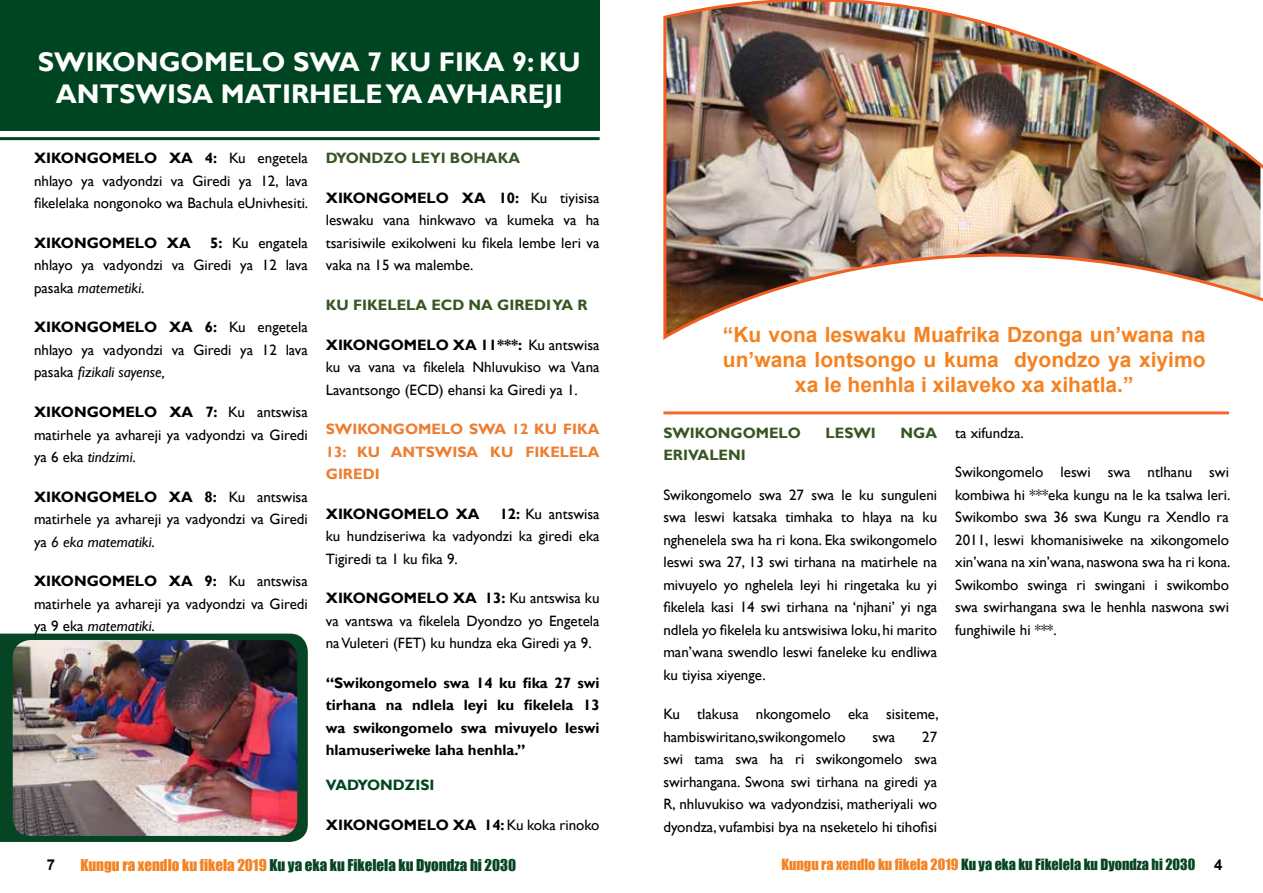
<style>
.page{position:relative;width:1263px;height:893px;background:#fff}
.page>*{position:absolute;margin:0;border:0;box-sizing:border-box;transform-origin:0 0}
.t1{font:700 27px/32.4px "Gill Sans";color:#fff}
.t2{font:700 21px/25.2px "Arial";color:#f58220;text-align:center}
.t3{font:15px/22.5px "Gill Sans";color:#000;text-align:justify}
.t4{font:700 15px/22.5px "Gill Sans";color:#000;text-align:justify}
.t5{font:700 15px "Gill Sans";color:#385623}
.t6{font:15px "Impact";color:#064523}
.t7{font:700 15px/22.5px "Gill Sans";color:#ed7d31;text-align:justify}
.t8{font:700 15px "Gill Sans";color:#004521}
.t9{font:700 15px "Arial";color:#000}
.t10{font:14.25px "Impact";color:#064523}
.s1{font-weight:700}
.s2{font-style:italic}
.s3{font-weight:400}
.s4{color:#f58220}
</style>
<div class="page">
<img style="left:663px;top:0;width:600px;height:340px">
<div style="left:0;top:0;width:600px;height:130px;background:#004521"></div>
<hr style="left:0;top:137px;width:600px;height:3px;background:#004521">
<div style="left:0;top:634px;width:308px;height:208px;background:#064523"></div>
<img style="left:13px;top:640px;width:284px;height:196px">
<hr style="left:663px;top:411px;width:566px;height:3px;background:#f2692c">
<h1 class="t1" style="left:56px;top:46px;width:526px;text-indent:-18px">SWIKONGOMELO SWA 7 KU FIKA 9: KU<br>ANTSWISA</h1>
<h1 class="t1" style="left:221px;top:79px;width:79px">MATIRHELE</h1>
<h1 class="t1" style="left:385px;top:79px;width:60px">YA AVHAREJI</h1>
<p class="t3" style="left:34px;top:147px;width:276px"><span class="s1">XIKONGOMELO XA 4:</span> Ku engetela nhlayo ya vadyondzi va Giredi ya 12, lava fikelelaka nongonoko wa Bachula eUnivhesiti.</p>
<p class="t4" style="left:34px;top:232px;width:158px">XIKONGOMELO XA</p>
<p class="t3" style="left:34px;top:232px;width:275px;text-indent:176px"><span class="s1">5:</span> Ku engatela nhlayo ya vadyondzi va Giredi ya 12 lava pasaka <span class="s2">matemetiki</span>.</p>
<p class="t3" style="left:34px;top:316px;width:275px"><span class="s1">XIKONGOMELO XA 6:</span> Ku engetela nhlayo ya vadyondzi va Giredi ya 12 lava pasaka <span class="s2">fizikali sayense,</span></p>
<p class="t3" style="left:34px;top:401px;width:275px"><span class="s1">XIKONGOMELO XA 7:</span> Ku antswisa matirhele ya avhareji ya vadyondzi va Giredi ya 6 eka <span class="s2">tindzimi</span>.</p>
<p class="t3" style="left:34px;top:485px;width:275px"><span class="s1">XIKONGOMELO XA 8:</span> Ku antswisa matirhele ya avhareji ya vadyondzi va Giredi ya <span class="s2">6 eka matematiki</span>.</p>
<p class="t3" style="left:34px;top:570px;width:275px"><span class="s1">XIKONGOMELO XA 9:</span> Ku antswisa matirhele ya avhareji ya vadyondzi va Giredi ya 9 eka <span class="s2">matematiki</span>.</p>
<p class="t5" style="left:326px;top:149px;width:13px">DYONDZO</p>
<p class="t5" style="left:411px;top:149px;width:10px">LEYI</p>
<p class="t5" style="left:450px;top:149px;width:13px">BOHAKA</p>
<p class="t3" style="left:326px;top:187px;width:275px"><span class="s1">XIKONGOMELO XA 10:</span> Ku tiyisisa leswaku vana hinkwavo va kumeka va ha tsarisiwile exikolweni ku fikela lembe leri va vaka na 15 wa malembe.</p>
<p class="t5" style="left:326px;top:296px;width:38px">KU FIKELELA</p>
<p class="t5" style="left:431px;top:296px;width:76px">ECD NA GIREDI</p>
<p class="t5" style="left:553px;top:296px;width:35px">YA R</p>
<p class="t3" style="left:326px;top:333px;width:275px"><span class="s1">XIKONGOMELO XA 11***:</span> Ku antswisa ku va vana va fikelela Nhluvukiso wa Vana Lavantsongo (ECD</p>
<p class="t3" style="left:439px;top:378px;width:140px">) ehansi ka Giredi ya 1.</p>
<p class="t7" style="left:326px;top:418px;width:275px">SWIKONGOMELO SWA 12 KU FIKA 13: KU ANTSWISA KU FIKELELA GIREDI</p>
<p class="t4" style="left:326px;top:503px;width:155px">XIKONGOMELO XA</p>
<p class="t3" style="left:326px;top:502px;width:275px;text-indent:174px"><span class="s1">12:</span> Ku antswisa ku hundziseriwa ka vadyondzi ka giredi eka Tigiredi ta 1 ku fika 9.</p>
<p class="t3" style="left:326px;top:587px;width:275px"><span class="s1">XIKONGOMELO XA 13:</span> Ku antswisa ku va vantswa va fikelela Dyondzo yo Engetela na Vuleteri (FET) ku hundza eka Giredi ya 9.</p>
<p class="t4" style="left:326px;top:672px;width:275px">“Swikongomelo swa 14 ku fika 27 swi tirhana na ndlela leyi ku fikelela 13 wa swikongomelo swa mivuyelo leswi hlamuseriweke laha henhla.”</p>
<p class="t8" style="left:326px;top:776px;width:11px">VADYONDZISI</p>
<p class="t4" style="left:326px;top:814px;width:275px">XIKONGOMELO XA 14: <span class="s3">Ku koka rinoko</span></p>
<h2 class="t2" style="left:723px;top:323px;width:484px">“Ku vona leswaku Muafrika Dzonga un’wana na un’wana lontsongo u kuma dyondzo ya xiyimo xa le henhla i xilaveko xa xihatla.”</h2>
<p class="t5" style="left:663px;top:424px;width:13px">SWIKONGOMELO</p>
<p class="t5" style="left:826px;top:424px;width:11px">LESWI</p>
<p class="t5" style="left:900px;top:424px;width:13px">NGA</p>
<p class="t5" style="left:663px;top:446px;width:10px">ERIVALENI</p>
<p class="t3" style="left:663px;top:484px;width:275px">Swikongomelo swa 27 swa le ku sunguleni swa leswi katsaka timhaka to hlaya na ku nghenelela swa ha ri kona. Eka swikongomelo leswi swa 27, 13 swi tirhana na matirhele na mivuyelo yo nghelela leyi hi ringetaka ku yi fikelela kasi 14 swi tirhana na ‘njhani’ yi nga ndlela yo fikelela ku antswisiwa loku, hi marito man’wana swendlo leswi faneleke ku endliwa ku tiyisa xiyenge.</p>
<p class="t3" style="left:663px;top:703px;width:277px">Ku tlakusa nkongomelo eka sisiteme, hambiswiritano,swikongomelo</p>
<p class="t3" style="left:663px;top:726px;width:275px;text-indent:259px">27 swi tama swa ha ri swikongomelo swa swirhangana. Swona swi tirhana na giredi ya R, nhluvukiso wa vadyondzisi, matheriyali wo dyondza, vufambisi bya na nseketelo hi tihofisi</p>
<p class="t3" style="left:872px;top:726px;width:24px">swa</p>
<p class="t3" style="left:955px;top:422px;width:70px">ta xifundza.</p>
<p class="t3" style="left:955px;top:461px;width:277px">Swikongomelo leswi swa ntlhanu swi kombiwa hi ***eka kungu na le ka tsalwa leri.<br>Swikombo swa 36 swa Kungu ra Xendlo ra 2011, leswi khomanisiweke na xikongomelo xin’wana na xin’wana, naswona swa ha ri kona.<br>Swikombo swinga ri swingani i swikombo swa swirhangana swa le henhla naswona swi funghiwile hi ***.</p>
<p class="t9" style="left:47px;top:855px;width:10px">7</p>
<p class="t6" style="left:80px;top:853px;width:437px"><span class="s4">Kungu ra xendlo ku fikela 2019</span> Ku ya eka ku Fikelela ku Dyondza hi 2030</p>
<p class="t10" style="left:781px;top:854px;width:415px"><span class="s4">Kungu ra xendlo ku fikela 2019</span> Ku ya eka ku Fikelela ku Dyondza hi 2030</p>
<p class="t9" style="left:1214px;top:855px;width:10px">4</p>
</div>
